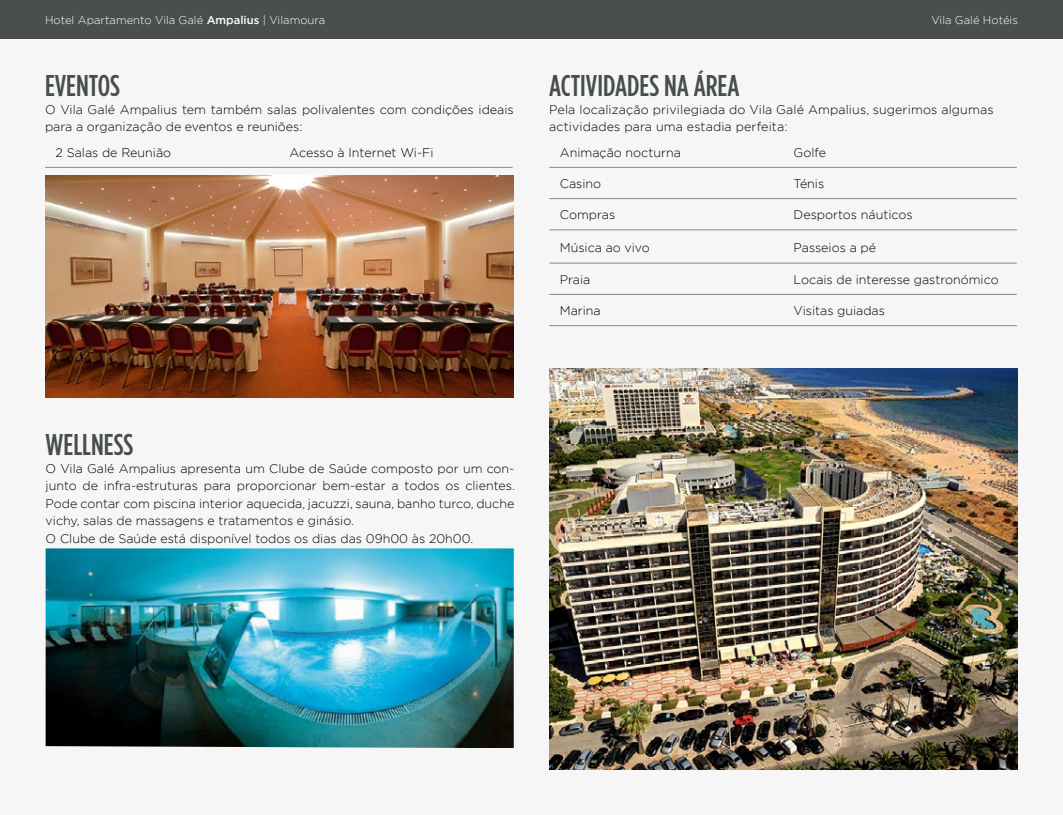
<style>
.page{position:relative;width:1063px;height:815px;background:#f6f6f6}
.page>*{position:absolute;margin:0;border:0;box-sizing:border-box;transform-origin:0 0}
.t1{font:500 30px "Gotham Condensed";color:#474c4e}
.t2{font:300 12.5px/17.5px "Gotham";color:#000}
.t3{font:300 11.25px "Gotham";color:#fff}
.s1{font-weight:500}
</style>
<div class="page">
<div style="left:0;top:0;width:1063px;height:38px;background:#4a4e4f"></div>
<img style="left:46px;top:548px;width:468px;height:200px">
<hr style="left:45px;top:167px;width:234px;height:1px;background:#878787">
<hr style="left:279px;top:167px;width:234px;height:1px;background:#878787">
<hr style="left:549px;top:167px;width:234px;height:1px;background:#878787">
<hr style="left:783px;top:167px;width:234px;height:1px;background:#878787">
<hr style="left:549px;top:198px;width:234px;height:1px;background:#878787">
<hr style="left:783px;top:198px;width:234px;height:1px;background:#878787">
<hr style="left:549px;top:230px;width:234px;height:1px;background:#878787">
<hr style="left:783px;top:230px;width:234px;height:1px;background:#878787">
<hr style="left:549px;top:263px;width:234px;height:1px;background:#878787">
<hr style="left:783px;top:263px;width:234px;height:1px;background:#878787">
<hr style="left:549px;top:294px;width:234px;height:1px;background:#878787">
<hr style="left:783px;top:294px;width:234px;height:1px;background:#878787">
<hr style="left:549px;top:325px;width:234px;height:1px;background:#878787">
<hr style="left:783px;top:325px;width:234px;height:1px;background:#878787">
<img style="left:46px;top:176px;width:468px;height:221px">
<img style="left:550px;top:369px;width:468px;height:401px">
<p class="t3" style="left:45px;top:13px;width:282px">Hotel Apartamento Vila Galé <span class="s1">Ampalius</span> | Vilamoura</p>
<p class="t3" style="left:931px;top:13px;width:88px">Vila Galé Hotéis</p>
<h1 class="t1" style="left:45px;top:68px;width:76px">EVENTOS</h1>
<p class="t2" style="left:45px;top:100px;width:470px">O Vila Galé Ampalius tem também salas polivalentes com condições ideais para a organização de eventos e reuniões:</p>
<p class="t2" style="left:56px;top:143px;width:117px">2 Salas de Reunião</p>
<p class="t2" style="left:289px;top:143px;width:146px">Acesso à Internet Wi-Fi</p>
<h1 class="t1" style="left:549px;top:68px;width:192px">ACTIVIDADES NA ÁREA</h1>
<p class="t2" style="left:549px;top:100px;width:446px">Pela localização privilegiada do Vila Galé Ampalius, sugerimos algumas actividades para uma estadia perfeita:</p>
<p class="t2" style="left:560px;top:143px;width:123px">Animação nocturna</p>
<p class="t2" style="left:794px;top:143px;width:34px">Golfe</p>
<p class="t2" style="left:560px;top:174px;width:43px">Casino</p>
<p class="t2" style="left:794px;top:174px;width:32px">Ténis</p>
<p class="t2" style="left:560px;top:206px;width:57px">Compras</p>
<p class="t2" style="left:794px;top:206px;width:121px">Desportos náuticos</p>
<p class="t2" style="left:560px;top:238px;width:91px">Música ao vivo</p>
<p class="t2" style="left:794px;top:238px;width:84px">Passeios a pé</p>
<p class="t2" style="left:560px;top:270px;width:32px">Praia</p>
<p class="t2" style="left:794px;top:270px;width:207px">Locais de interesse gastronómico</p>
<p class="t2" style="left:560px;top:302px;width:42px">Marina</p>
<p class="t2" style="left:794px;top:302px;width:93px">Visitas guiadas</p>
<h1 class="t1" style="left:46px;top:427px;width:89px">WELLNESS</h1>
<p class="t2" style="left:46px;top:459px;width:471px">O Vila Galé Ampalius apresenta um Clube de Saúde composto por um con&shy;junto de infra-estruturas para proporcionar bem-estar a todos os clientes.<br>Pode contar com piscina interior aquecida, jacuzzi, sauna, banho turco, duche vichy, salas de massagens e tratamentos e ginásio.<br>O Clube de Saúde está disponível todos os dias das 09h00 às 20h00.</p>
</div>
